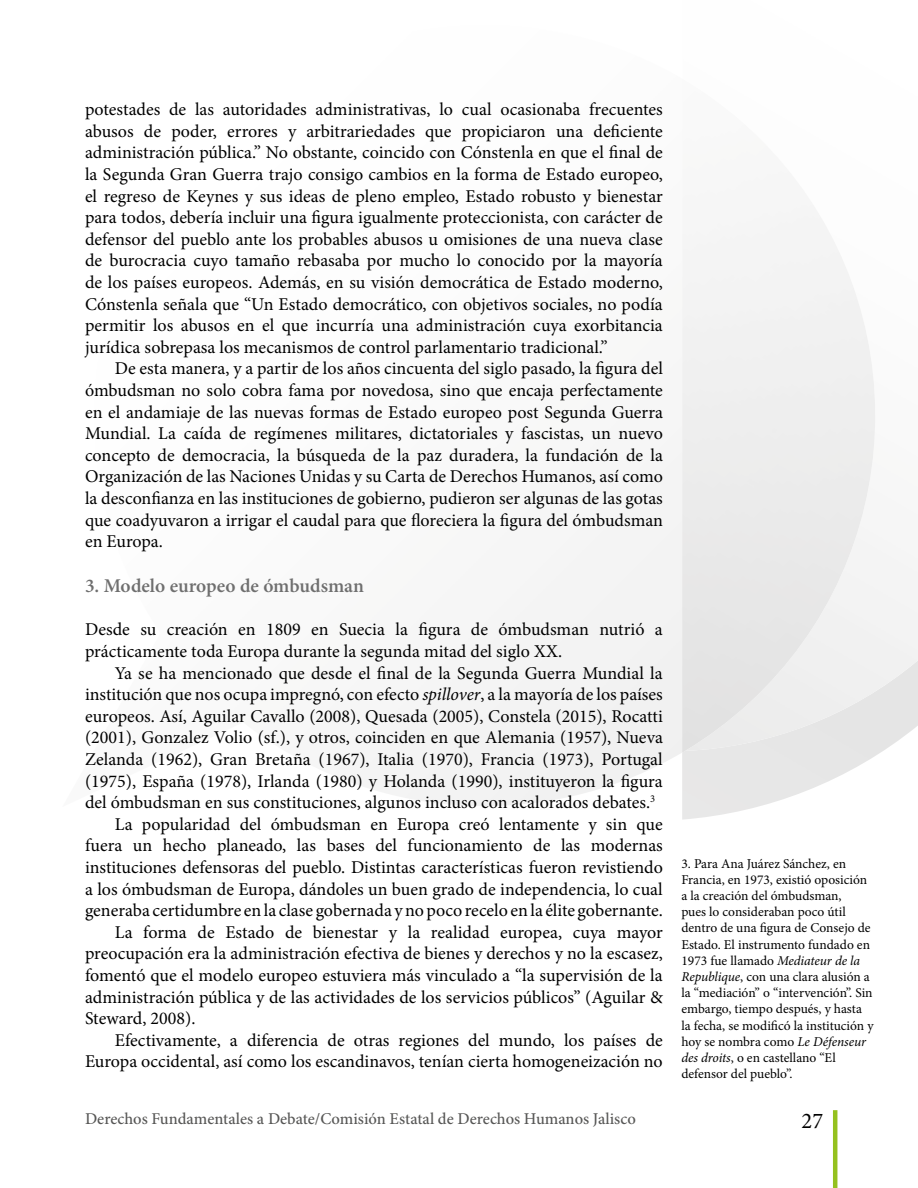
<style>
.page{position:relative;width:918px;height:1188px;background:#fff}
.page>*{position:absolute;margin:0;border:0;box-sizing:border-box;transform-origin:0 0}
.t1{font:22.5px "Minion Pro";color:#000}
.t2{font:600 19.5px "Minion Pro";color:#6f6f6f}
.t3{font:18px/21.6px "Minion Pro";color:#000;text-align:justify}
.t4{font:500 16.5px "Minion Pro";color:#575756}
.t5{font:13.5px/16.2px "Minion Pro";color:#000}
.s1{font-style:italic}
</style>
<div class="page">
<hr style="left:833px;top:1110px;width:4px;height:78px;background:#95c11e">
<p class="t3" style="left:85px;top:99px;width:579px">potestades de las autoridades administrativas, lo cual ocasionaba frecuentes abusos de poder, errores y arbitrariedades que propiciaron una deficiente administración pública.” No obstante, coincido con Cónstenla en que el final de la Segunda Gran Guerra trajo consigo cambios en la forma de Estado europeo, el regreso de Keynes y sus ideas de pleno empleo, Estado robusto y bienestar para todos, debería incluir una figura igualmente proteccionista, con carácter de defensor del pueblo ante los probables abusos u omisiones de una nueva clase de burocracia cuyo tamaño rebasaba por mucho lo conocido por la mayoría de los países europeos. Además, en su visión democrática de Estado moderno, Cónstenla señala que “Un Estado democrático, con objetivos sociales, no podía permitir los abusos en el que incurría una administración cuya exorbitancia jurídica sobrepasa los mecanismos de control parlamentario tradicional.”</p>
<p class="t3" style="left:85px;top:358px;width:579px;text-indent:30px">De esta manera, y a partir de los años cincuenta del siglo pasado, la figura del ómbudsman no solo cobra fama por novedosa, sino que encaja perfectamente en el andamiaje de las nuevas formas de Estado europeo post Segunda Guerra Mundial. La caída de regímenes militares, dictatoriales y fascistas, un nuevo concepto de democracia, la búsqueda de la paz duradera, la fundación de la Organización de las Naciones Unidas y su Carta de Derechos Humanos, así como la desconfianza en las instituciones de gobierno, pudieron ser algunas de las gotas que coadyuvaron a irrigar el caudal para que floreciera la figura del ómbudsman en Europa.</p>
<p class="t2" style="left:85px;top:572px;width:280px">3. Modelo europeo de ómbudsman</p>
<p class="t3" style="left:85px;top:619px;width:579px">Desde su creación en 1809 en Suecia la figura de ómbudsman nutrió a prácticamente toda Europa durante la segunda mitad del siglo XX.</p>
<p class="t3" style="left:115px;top:662px;width:550px">Ya se ha mencionado que desde el final de la Segunda Guerra Mundial la</p>
<p class="t3" style="left:85px;top:684px;width:579px">institución que nos ocupa impregnó, con efecto <span class="s1">spillover</span>, a la mayoría de los países</p>
<p class="t3" style="left:85px;top:705px;width:579px">europeos. Así, Aguilar Cavallo (2008), Quesada (2005), Constela (2015), Rocatti</p>
<p class="t3" style="left:85px;top:727px;width:579px">(2001), Gonzalez Volio (sf.), y otros, coinciden en que Alemania (1957), Nueva</p>
<p class="t3" style="left:85px;top:748px;width:579px">Zelanda (1962), Gran Bretaña (1967), Italia (1970), Francia (1973), Portugal</p>
<p class="t3" style="left:85px;top:770px;width:579px">(1975), España (1978), Irlanda (1980) y Holanda (1990), instituyeron la figura</p>
<p class="t3" style="left:85px;top:792px;width:572px">del ómbudsman en sus constituciones, algunos incluso con acalorados debates.<sup>3</sup></p>
<p class="t3" style="left:115px;top:813px;width:550px">La popularidad del ómbudsman en Europa creó lentamente y sin que</p>
<p class="t3" style="left:85px;top:835px;width:579px">fuera un hecho planeado, las bases del funcionamiento de las modernas</p>
<p class="t3" style="left:85px;top:856px;width:579px">instituciones defensoras del pueblo. Distintas características fueron revistiendo</p>
<p class="t3" style="left:85px;top:878px;width:579px">a los ómbudsman de Europa, dándoles un buen grado de independencia, lo cual</p>
<p class="t3" style="left:85px;top:900px;width:579px">generaba certidumbre en la clase gobernada y no poco recelo en la élite gobernante.</p>
<p class="t3" style="left:115px;top:921px;width:550px">La forma de Estado de bienestar y la realidad europea, cuya mayor</p>
<p class="t3" style="left:85px;top:943px;width:579px">preocupación era la administración efectiva de bienes y derechos y no la escasez,</p>
<p class="t3" style="left:85px;top:964px;width:579px">fomentó que el modelo europeo estuviera más vinculado a “la supervisión de la</p>
<p class="t3" style="left:85px;top:986px;width:579px">administración pública y de las actividades de los servicios públicos” (Aguilar &amp;</p>
<p class="t3" style="left:85px;top:1008px;width:112px">Steward, 2008).</p>
<p class="t3" style="left:115px;top:1029px;width:550px">Efectivamente, a diferencia de otras regiones del mundo, los países de</p>
<p class="t3" style="left:85px;top:1051px;width:579px">Europa occidental, así como los escandinavos, tenían cierta homogeneización no</p>
<p class="t5" style="left:681px;top:855px;width:194px">3. Para Ana Juárez Sánchez, en<br>Francia, en 1973, existió oposición a la creación del ómbudsman,<br>pues lo consideraban poco útil dentro de una figura de Consejo de<br>Estado. El instrumento fundado en<br>1973 fue llamado <span class="s1">Mediateur de la<br>Republique</span>, con una clara alusión a la “mediación” o “intervención”. Sin embargo, tiempo después, y hasta la fecha, se modificó la institución y hoy se nombra como <span class="s1">Le Défenseur des droits</span>, o en castellano “El defensor del pueblo”.</p>
<p class="t4" style="left:85px;top:1107px;width:552px">Derechos Fundamentales a Debate/Comisión Estatal de Derechos Humanos Jalisco</p>
<p class="t1" style="left:802px;top:1106px;width:23px">27</p>
</div>
